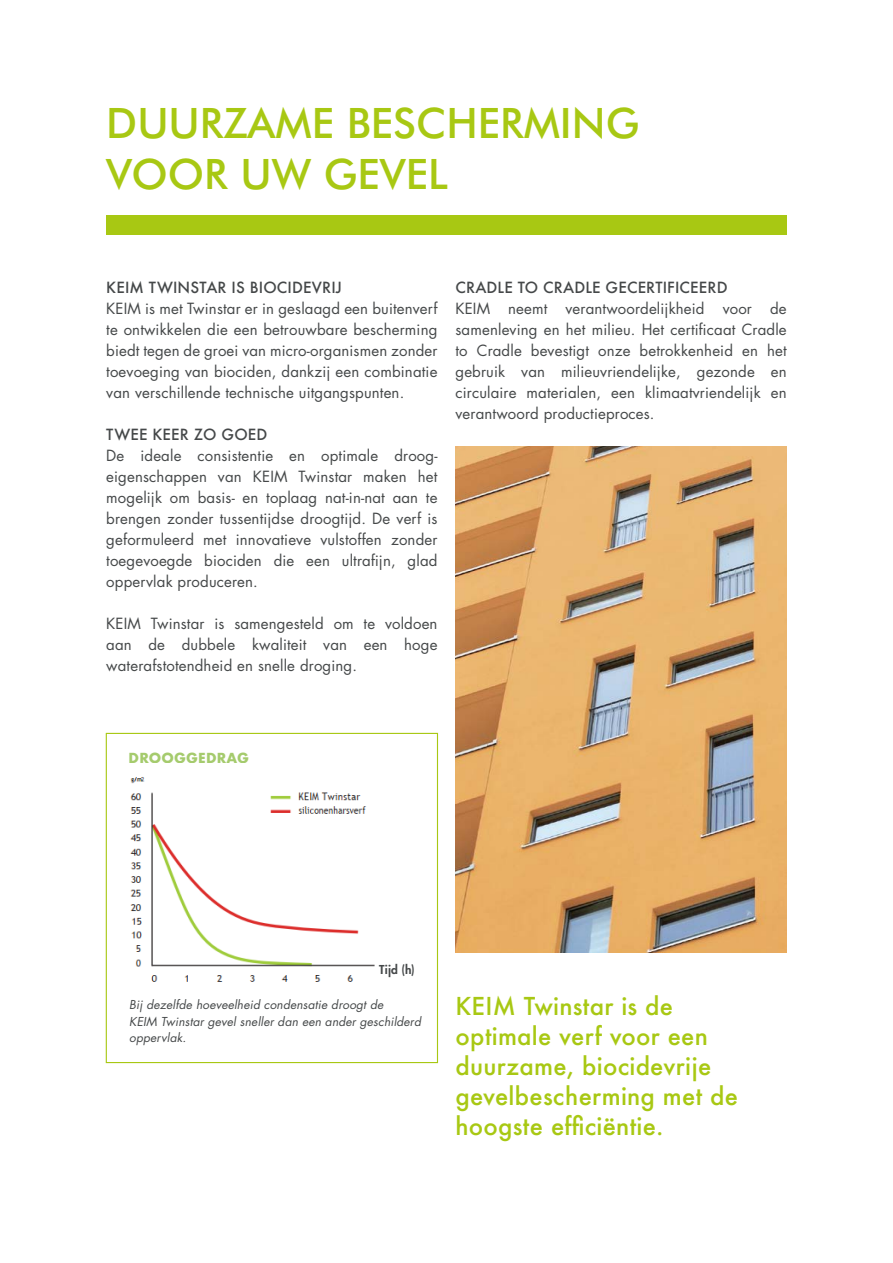
<style>
.page{position:relative;width:893px;height:1263px;background:#fff}
.page>*{position:absolute;margin:0;border:0;box-sizing:border-box;transform-origin:0 0}
.t1{font:500 42px/51px "Futura BT";color:#a8c813}
.t2{font:500 24px/30px "Futura";letter-spacing:.01em;color:#a8c813}
.t3{font:15px/21px "Futura Std";letter-spacing:.01em;color:#454849;text-align:justify}
.t4{font:500 15px "Futura";letter-spacing:.01em;color:#454849}
.t5{font:700 13.5px "Futura";letter-spacing:.01em;color:#a5cb6d}
.t6{font:italic 12px/16.5px "Futura Std";letter-spacing:.01em;color:#454849}
.t7{font:800 12px "Futura Std";color:#454849}
</style>
<div class="page">
<div style="left:106px;top:215px;width:681px;height:20px;background:#a8c813"></div>
<img style="left:455px;top:446px;width:332px;height:506px">
<img style="left:130px;top:777px;width:245px;height:205px">
<div style="left:106px;top:733px;width:332px;height:330px;border:1px solid #a8c813"></div>
<div style="left:305px;top:941px;width:56px;height:17px;background:#fff"></div>
<p class="t1" style="left:106px;top:98px;width:535px">DUURZAME BESCHERMING<br>VOOR UW GEVEL</p>
<p class="t4" style="left:106px;top:277px;width:237px">KEIM TWINSTAR IS BIOCIDEVRIJ</p>
<p class="t3" style="left:106px;top:298px;width:333px">KEIM is met Twinstar er in geslaagd een buitenverf te ontwikkelen die een betrouwbare bescherming biedt tegen de groei van micro-organismen zonder toevoeging van biociden, dankzij een combinatie van verschillende technische uitgangspunten.</p>
<p class="t4" style="left:106px;top:424px;width:163px">TWEE KEER ZO GOED</p>
<p class="t3" style="left:106px;top:445px;width:333px">De ideale consistentie en optimale droog&shy;eigenschappen van KEIM Twinstar maken het mogelijk om basis- en toplaag nat-in-nat aan te brengen zonder tussentijdse droogtijd. De verf is geformuleerd met innovatieve vulstoffen zonder toegevoegde biociden die een ultrafijn, glad oppervlak produceren.</p>
<p class="t3" style="left:106px;top:613px;width:333px">KEIM Twinstar is samengesteld om te voldoen aan de dubbele kwaliteit van een hoge waterafstotendheid en snelle droging.</p>
<p class="t4" style="left:455px;top:277px;width:274px">CRADLE TO CRADLE GECERTIFICEERD</p>
<p class="t3" style="left:455px;top:298px;width:333px">KEIM neemt verantwoordelijkheid voor de samenleving en het milieu. Het certificaat Cradle to Cradle bevestigt onze betrokkenheid en het gebruik van milieuvriendelijke, gezonde en circulaire materialen, een klimaatvriendelijk en verantwoord productieproces.</p>
<p class="t5" style="left:129px;top:748px;width:122px">DROOGGEDRAG</p>
<p class="t7" style="left:379px;top:962px;width:37px">Tijd (h)</p>
<p class="t6" style="left:129px;top:997px;width:256px">Bij dezelfde hoeveelheid condensatie droogt de</p>
<p class="t6" style="left:129px;top:1013px;width:293px">KEIM Twinstar gevel sneller dan een ander geschilderd oppervlak.</p>
<p class="t2" style="left:455px;top:991px;width:284px">KEIM Twinstar is de optimale verf voor een duurzame, biocidevrije gevelbescherming met de hoogste efficiëntie.</p>
</div>
